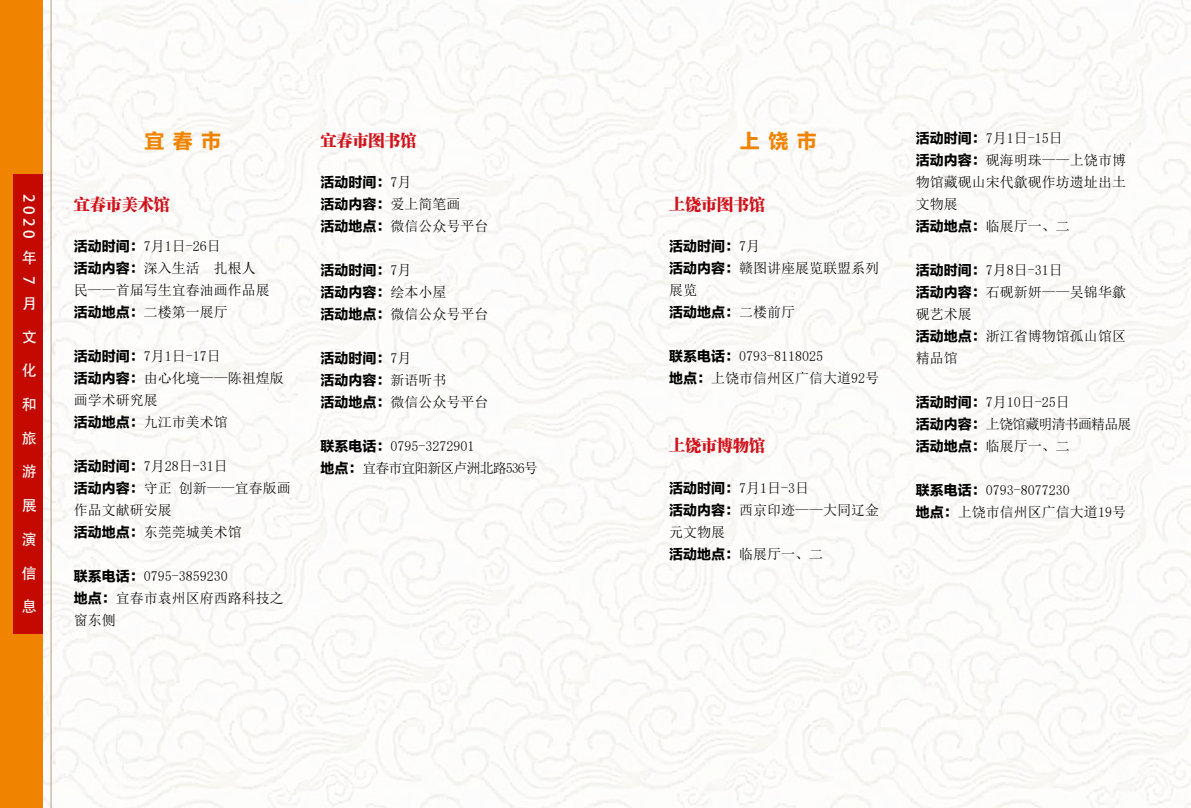
<style>
.page{position:relative;width:1191px;height:808px;background:#fff}
.page>*{position:absolute;margin:0;border:0;box-sizing:border-box;transform-origin:0 0}
.t1{font:20px "FZLTDHK GBK1 0";letter-spacing:.42em;color:#f08300}
.t2{font:16px "FZCSK GBK1 0";color:#d0121b}
.t3{font:15px "Adobe Heiti Std";color:#fff}
.t4{font:14px/22px "Sim Sun";color:#000}
.t5{font:14px/22px "FZLTDHK GBK1 0";color:#000}
.t6{font:14px/22px "Sim Sun";letter-spacing:-.06em;color:#000}
.t7{font:14px/22px "Sim Sun";letter-spacing:-.07em;color:#000}
.s1{font-family:"FZLTDHK GBK1 0"}
.s2{font-family:"Sim Sun"}
</style>
<div class="page">
<div style="left:0;top:0;width:43px;height:808px;background:#f08300"></div>
<div style="left:13px;top:174px;width:30px;height:460px;background:#c30900"></div>
<hr style="left:51px;top:0;width:1px;height:808px;background:#bf9c76">
<p class="t3" style="left:38px;top:194px;width:46px;rotate:90deg">2020</p>
<p class="t3" style="left:22px;top:249px;width:16px">年</p>
<p class="t3" style="left:38px;top:276px;width:10px;rotate:90deg">7</p>
<p class="t3" style="left:22px;top:294px;width:14px">月</p>
<p class="t3" style="left:22px;top:328px;width:16px">文</p>
<p class="t3" style="left:22px;top:362px;width:16px">化</p>
<p class="t3" style="left:22px;top:395px;width:15px">和</p>
<p class="t3" style="left:22px;top:429px;width:16px">旅</p>
<p class="t3" style="left:22px;top:463px;width:16px">游</p>
<p class="t3" style="left:22px;top:497px;width:16px">展</p>
<p class="t3" style="left:22px;top:530px;width:15px">演</p>
<p class="t3" style="left:22px;top:564px;width:15px">信</p>
<p class="t3" style="left:22px;top:598px;width:16px">息</p>
<h1 class="t1" style="left:144px;top:130px;width:78px">宜春市</h1>
<p class="t2" style="left:74px;top:195px;width:98px">宜春市美术馆</p>
<p class="t4" style="left:74px;top:235px;width:198px"><span class="s1">活动时间：</span>7月1日-26日<br><span class="s1">活动内容：</span>深入生活　扎根人民——首届写生宜春油画作品展<span class="s1">活动地点：</span>二楼第一展厅</p>
<p class="t4" style="left:74px;top:345px;width:212px"><span class="s1">活动时间：</span>7月1日-17日<br><span class="s1">活动内容：</span>由心化境——陈祖煌版画学术研究展<br><span class="s1">活动地点：</span>九江市美术馆</p>
<p class="t4" style="left:74px;top:455px;width:219px"><span class="s1">活动时间：</span>7月28日-31日<br><span class="s1">活动内容：</span>守正创新——宜春版画作品文献研安展<br><span class="s1">活动地点：</span>东莞莞城美术馆</p>
<p class="t4" style="left:74px;top:565px;width:212px"><span class="s1">联系电话：</span>0795-3859230<br><span class="s1">地点：</span>宜春市袁州区府西路科技之窗东侧</p>
<p class="t2" style="left:320px;top:131px;width:97px">宜春市图书馆</p>
<p class="t5" style="left:320px;top:172px;width:141px">活动时间：<span class="s2">7月<br></span>活动内容：<span class="s2">爱上简笔画</span></p>
<p class="t4" style="left:320px;top:215px;width:169px"><span class="s1">活动地点：</span>微信公众号平台</p>
<p class="t5" style="left:320px;top:260px;width:127px">活动时间：<span class="s2">7月<br></span>活动内容：<span class="s2">绘本小屋</span></p>
<p class="t4" style="left:320px;top:303px;width:169px"><span class="s1">活动地点：</span>微信公众号平台</p>
<p class="t5" style="left:320px;top:348px;width:127px">活动时间：<span class="s2">7月<br></span>活动内容：<span class="s2">新语听书</span></p>
<p class="t4" style="left:320px;top:391px;width:169px"><span class="s1">活动地点：</span>微信公众号平台</p>
<p class="t7" style="left:320px;top:435px;width:219px"><span class="s1">联系电话：</span>0795-3272901<br><span class="s1">地点：</span>宜春市宜阳新区卢洲北路536号</p>
<h1 class="t1" style="left:740px;top:130px;width:78px">上饶市</h1>
<p class="t2" style="left:669px;top:195px;width:97px">上饶市图书馆</p>
<p class="t5" style="left:669px;top:236px;width:92px">活动时间：<span class="s2">7月</span></p>
<p class="t4" style="left:669px;top:257px;width:211px"><span class="s1">活动内容：</span>赣图讲座展览联盟系列展览</p>
<p class="t5" style="left:669px;top:302px;width:127px">活动地点：<span class="s2">二楼前厅</span></p>
<p class="t4" style="left:669px;top:345px;width:211px"><span class="s1">联系电话：</span>0793-8118025<br><span class="s1">地点：</span>上饶市信州区广信大道92号</p>
<p class="t2" style="left:669px;top:436px;width:97px">上饶市博物馆</p>
<p class="t4" style="left:669px;top:477px;width:211px"><span class="s1">活动时间：</span>7月1日-3日<br><span class="s1">活动内容：</span>西京印迹——大同辽金元文物展<br><span class="s1">活动地点：</span>临展厅一、二</p>
<p class="t4" style="left:916px;top:127px;width:211px"><span class="s1">活动时间：</span>7月1日-15日<br><span class="s1">活动内容：</span>砚海明珠——上饶市博物馆藏砚山宋代歙砚作坊遗址出土文物展<br><span class="s1">活动地点：</span>临展厅一、二</p>
<p class="t4" style="left:916px;top:259px;width:211px"><span class="s1">活动时间：</span>7月8日-31日<br><span class="s1">活动内容：</span>石砚新妍——吴锦华歙砚艺术展<br><span class="s1">活动地点：</span>浙江省博物馆孤山馆区精品馆</p>
<p class="t6" style="left:916px;top:391px;width:217px"><span class="s1">活动时间：</span>7月10日-25日<br><span class="s1">活动内容：</span>上饶馆藏明清书画精品展<span class="s1">活动地点：</span>临展厅一、二</p>
<p class="t4" style="left:916px;top:479px;width:211px"><span class="s1">联系电话：</span>0793-8077230<br><span class="s1">地点：</span>上饶市信州区广信大道19号</p>
</div>
